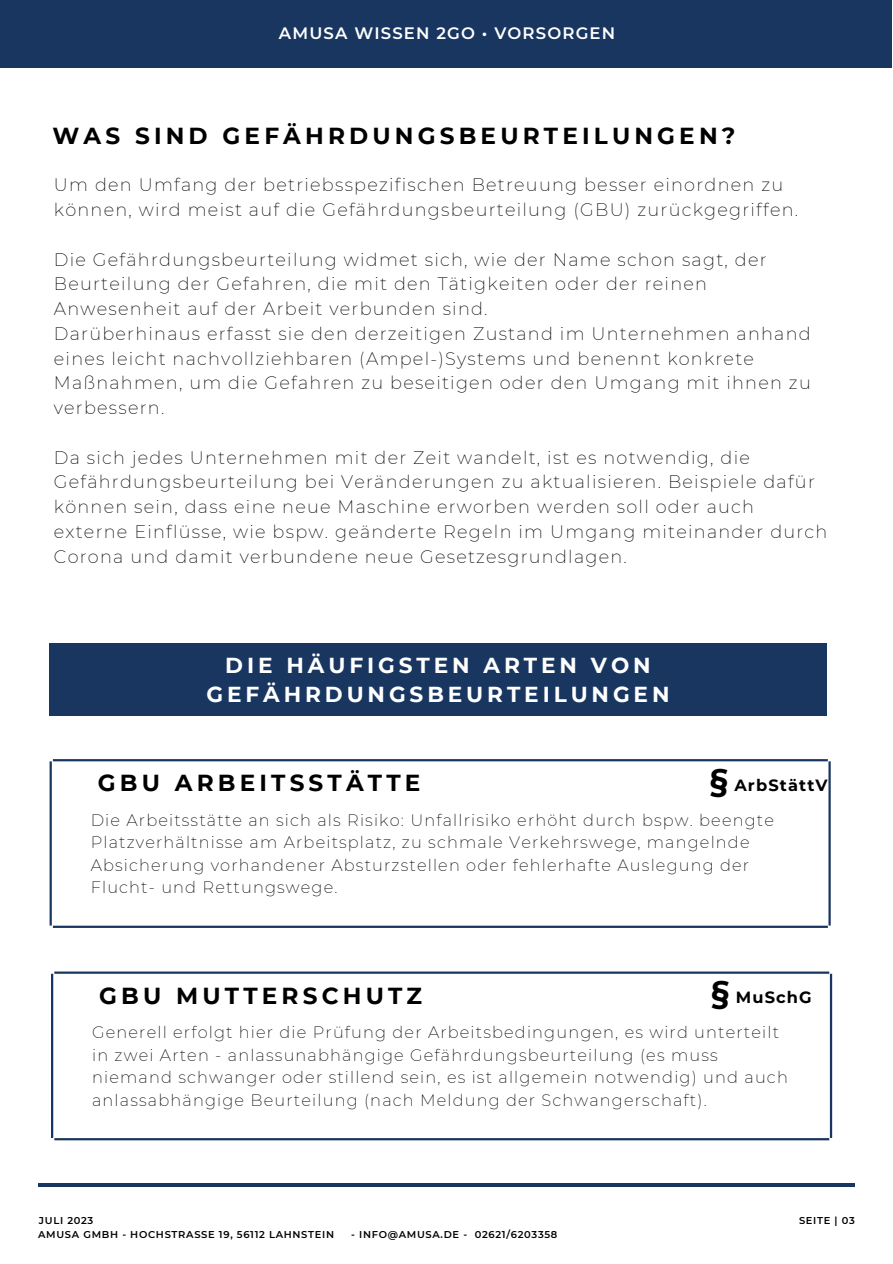
<style>
.page{position:relative;width:893px;height:1264px;background:#fff}
.page>*{position:absolute;margin:0;border:0;box-sizing:border-box;transform-origin:0 0}
.t1{font:700 35.1px "Montserrat";color:#000}
.t2{font:700 23.1px "Montserrat";letter-spacing:.18em;color:#000}
.t3{font:700 21.6px/29.2px "Montserrat";letter-spacing:.18em;color:#fff;text-align:center}
.t4{font:200 17.7px/24.8px "Montserrat";letter-spacing:.07em;color:#000}
.t5{font:600 16.5px "Montserrat";letter-spacing:.07em;color:#fff}
.t6{font:200 16.2px/22.5px "Montserrat";letter-spacing:.07em;color:#000}
.t7{font:700 16.2px "Montserrat";letter-spacing:.07em;color:#000}
.t8{font:600 9.9px "Montserrat";letter-spacing:.07em;color:#000}
</style>
<div class="page">
<div style="left:0;top:0;width:891px;height:67px;background:#193660"></div>
<hr style="left:38px;top:1183px;width:816px;height:3px;background:#193660">
<div style="left:50px;top:643px;width:776px;height:72px;background:#193660"></div>
<hr style="left:53px;top:925px;width:774px;height:2px;background:#193660">
<hr style="left:50px;top:761px;width:2px;height:164px;background:#193660">
<hr style="left:53px;top:759px;width:774px;height:2px;background:#193660">
<hr style="left:828px;top:761px;width:2px;height:164px;background:#193660">
<hr style="left:54px;top:1138px;width:775px;height:2px;background:#193660">
<hr style="left:51px;top:973px;width:2px;height:164px;background:#193660">
<hr style="left:54px;top:971px;width:775px;height:2px;background:#193660">
<hr style="left:829px;top:973px;width:3px;height:164px;background:#193660">
<p class="t5" style="left:279px;top:23px;width:338px">AMUSA WISSEN 2GO • VORSORGEN</p>
<p class="t2" style="left:52px;top:122px;width:684px">WAS SIND GEFÄHRDUNGSBEURTEILUNGEN?</p>
<p class="t4" style="left:54px;top:173px;width:745px">Um den Umfang der betriebsspezifischen Betreuung besser einordnen zu können, wird meist auf die Gefährdungsbeurteilung (GBU) zurückgegriffen.</p>
<p class="t4" style="left:54px;top:247px;width:714px">Die Gefährdungsbeurteilung widmet sich, wie der Name schon sagt, der<br>Beurteilung der Gefahren, die mit den Tätigkeiten oder der reinen<br>Anwesenheit auf der Arbeit verbunden sind.</p>
<p class="t4" style="left:54px;top:321px;width:758px">Darüberhinaus erfasst sie den derzeitigen Zustand im Unternehmen anhand eines leicht nachvollziehbaren (Ampel-)Systems und benennt konkrete Maßnahmen, um die Gefahren zu beseitigen oder den Umgang mit ihnen zu verbessern.</p>
<p class="t4" style="left:54px;top:445px;width:775px">Da sich jedes Unternehmen mit der Zeit wandelt, ist es notwendig, die Gefährdungsbeurteilung bei Veränderungen zu aktualisieren. Beispiele dafür können sein, dass eine neue Maschine erworben werden soll oder auch externe Einflüsse, wie bspw. geänderte Regeln im Umgang miteinander durch Corona und damit verbundene neue Gesetzesgrundlagen.</p>
<p class="t3" style="left:206px;top:650px;width:464px">DIE HÄUFIGSTEN ARTEN VON<br>GEFÄHRDUNGSBEURTEILUNGEN</p>
<p class="t2" style="left:98px;top:768px;width:324px">GBU ARBEITSSTÄTTE</p>
<p class="t1" style="left:709px;top:759px;width:20px">§</p>
<p class="t7" style="left:734px;top:775px;width:95px">ArbStättV</p>
<p class="t6" style="left:91px;top:808px;width:684px">Die Arbeitsstätte an sich als Risiko: Unfallrisiko erhöht durch bspw. beengte Platzverhältnisse am Arbeitsplatz, zu schmale Verkehrswege, mangelnde Absicherung vorhandener Absturzstellen oder fehlerhafte Auslegung der Flucht- und Rettungswege.</p>
<p class="t2" style="left:99px;top:981px;width:324px">GBU MUTTERSCHUTZ</p>
<p class="t1" style="left:711px;top:972px;width:20px">§</p>
<p class="t7" style="left:735px;top:987px;width:77px">MuSchG</p>
<p class="t6" style="left:92px;top:1021px;width:697px">Generell erfolgt hier die Prüfung der Arbeitsbedingungen, es wird unterteilt in zwei Arten - anlassunabhängige Gefährdungsbeurteilung (es muss niemand schwanger oder stillend sein, es ist allgemein notwendig) und auch anlassabhängige Beurteilung (nach Meldung der Schwangerschaft).</p>
<p class="t8" style="left:39px;top:1213px;width:56px">JULI 2023</p>
<p class="t8" style="left:799px;top:1213px;width:57px">SEITE | 03</p>
<p class="t8" style="left:38px;top:1227px;width:297px">AMUSA GMBH - HOCHSTRASSE 19, 56112 LAHNSTEIN</p>
<p class="t8" style="left:351px;top:1227px;width:208px">- INFO@AMUSA.DE - 02621/6203358</p>
</div>
